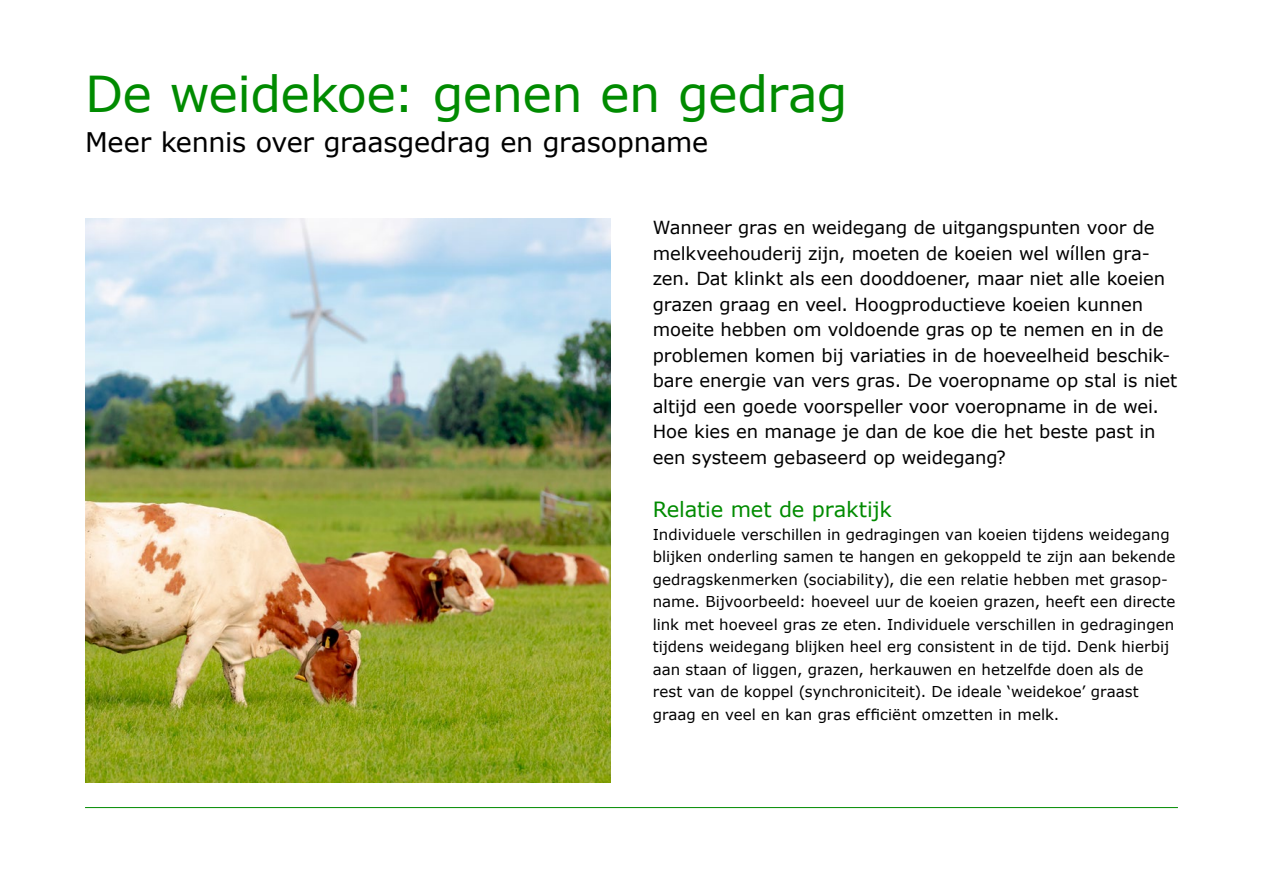
<style>
.page{position:relative;width:1263px;height:893px;background:#fff}
.page>*{position:absolute;margin:0;border:0;box-sizing:border-box;transform-origin:0 0}
._02_Titel_33_24{font:49.5px "Verdana";letter-spacing:-.015em;color:#008b00}
._02_subkop_13_18_zwa{font:27px "Verdana";letter-spacing:-.01em;color:#000}
._02_Kop_14_groen{font:21px "Verdana";letter-spacing:-.01em;color:#008b00}
._06_Introtekst{font:18px/25.5px "Verdana";letter-spacing:-.005em;color:#000}
._06_platte_tekst_8_5{font:15px/22.5px "Verdana";color:#000}
</style>
<div class="page">
<img style="left:85px;top:219px;width:525px;height:563px">
<hr style="left:85px;top:807px;width:1093px;height:1px;background:#008b00">
<h2 class="_02_Titel_33_24" style="left:85px;top:63px;width:764px">De weidekoe: genen en gedrag</h2>
<p class="_02_subkop_13_18_zwa" style="left:85px;top:125px;width:625px">Meer kennis over graasgedrag en grasopname</p>
<p class="_06_Introtekst" style="left:653px;top:215px;width:526px">Wanneer gras en weidegang de uitgangspunten voor de melkveehouderij zijn, moeten de koeien wel wíllen gra&shy;zen. Dat klinkt als een dooddoener, maar niet alle koeien grazen graag en veel. Hoogproductieve koeien kunnen moeite hebben om voldoende gras op te nemen en in de problemen komen bij variaties in de hoeveelheid beschik&shy;bare energie van vers gras. De voeropname op stal is niet altijd een goede voorspeller voor voeropname in de wei.<br>Hoe kies en manage je dan de koe die het beste past in een systeem gebaseerd op weidegang?</p>
<h3 class="_02_Kop_14_groen" style="left:653px;top:496px;width:241px">Relatie met de praktijk</h3>
<p class="_06_platte_tekst_8_5" style="left:653px;top:523px;width:524px">Individuele verschillen in gedragingen van koeien tijdens weidegang blijken onderling samen te hangen en gekoppeld te zijn aan bekende gedragskenmerken (sociability), die een relatie hebben met grasop&shy;name. Bijvoorbeeld: hoeveel uur de koeien grazen, heeft een directe link met hoeveel gras ze eten. Individuele verschillen in gedragingen tijdens weidegang blijken heel erg consistent in de tijd. Denk hierbij aan staan of liggen, grazen, herkauwen en hetzelfde doen als de rest van de koppel (synchroniciteit). De ideale ‘weidekoe’ graast graag en veel en kan gras efficiënt omzetten in melk.</p>
</div>
